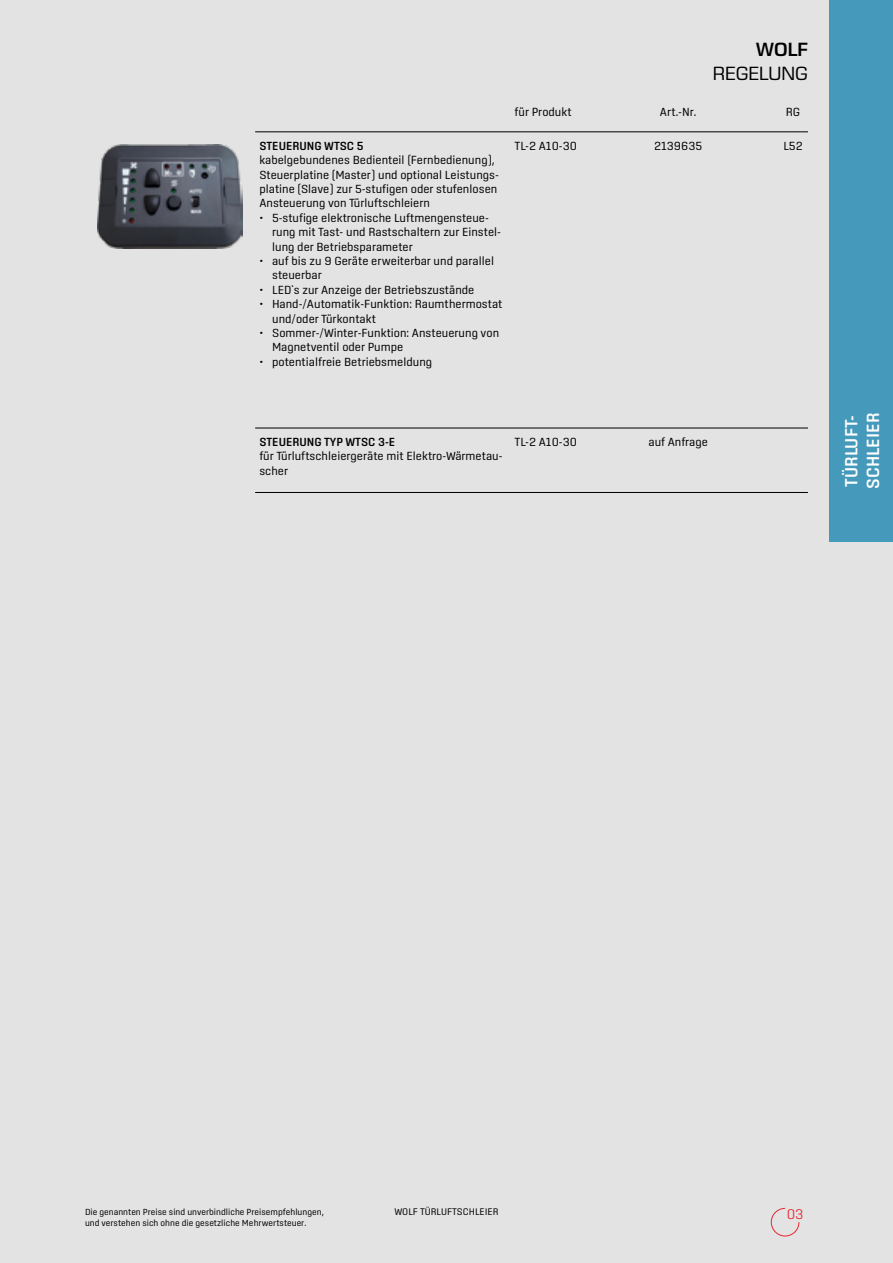
<style>
.page{position:relative;width:893px;height:1263px;background:#e3e3e3}
.page>*{position:absolute;margin:0;border:0;box-sizing:border-box;transform-origin:0 0}
.t1{font:19.5px "Eurostile Next LT Pro";color:#000}
.t2{font:600 19.5px "Eurostile Next LT Pro";color:#000}
.t3{font:500 18px/21.6px "Center";color:#fff}
.t4{font:300 14.25px "Center";color:#e62730}
.t5{font:12px/14.4px "Center";color:#000}
.t6{font:500 12px "Center";color:#000}
.t7{font:9.75px "Center";color:#000}
.t8{font:9px/10.8px "Center";color:#000}
</style>
<div class="page">
<div style="left:829px;top:0;width:64px;height:541px;background:#4599ba"></div>
<hr style="left:255px;top:132px;width:553px;height:1px;background:#000">
<hr style="left:255px;top:428px;width:553px;height:1px;background:#000">
<hr style="left:255px;top:492px;width:553px;height:1px;background:#000">
<svg style="left:770px;top:1208px;width:29px;height:29px"></svg>
<img style="left:98px;top:145px;width:144px;height:103px">
<p class="t6" style="left:259px;top:139px;width:106px">STEUERUNG WTSC 5</p>
<p class="t5" style="left:259px;top:153px;width:241px">kabelgebundenes Bedienteil (Fernbedienung), Steuerplatine (Master) und optional Leistungs&shy;platine (Slave) zur 5-stufigen oder stufenlosen Ansteuerung von Türluftschleiern</p>
<p class="t5" style="left:272px;top:210px;width:230px;text-indent:-13px">• 5-stufige elektronische Luftmengensteue&shy;rung mit Tast- und Rastschaltern zur Einstel&shy;lung der Betriebsparameter</p>
<p class="t5" style="left:272px;top:254px;width:223px;text-indent:-13px">• auf bis zu 9 Geräte erweiterbar und parallel steuerbar</p>
<p class="t5" style="left:259px;top:282px;width:217px">• LED`s zur Anzeige der Betriebszustände</p>
<p class="t5" style="left:272px;top:297px;width:232px;text-indent:-13px">• Hand-/Automatik-Funktion: Raumthermostat und/oder Türkontakt</p>
<p class="t5" style="left:272px;top:326px;width:228px;text-indent:-13px">• Sommer-/Winter-Funktion: Ansteuerung von<br>Magnetventil oder Pumpe</p>
<p class="t5" style="left:259px;top:354px;width:174px">• potentialfreie Betriebsmeldung</p>
<h1 class="t2" style="left:756px;top:39px;width:54px">WOLF</h1>
<h1 class="t1" style="left:713px;top:62px;width:97px">REGELUNG</h1>
<p class="t5" style="left:514px;top:104px;width:59px">für Produkt</p>
<p class="t5" style="left:660px;top:104px;width:38px">Art.-Nr.</p>
<p class="t5" style="left:786px;top:104px;width:16px">RG</p>
<p class="t5" style="left:515px;top:138px;width:64px">TL-2 A10-30</p>
<p class="t5" style="left:654px;top:138px;width:50px">2139635</p>
<p class="t5" style="left:783px;top:138px;width:21px">L52</p>
<p class="t6" style="left:259px;top:435px;width:137px">STEUERUNG TYP WTSC 3-E</p>
<p class="t5" style="left:259px;top:449px;width:245px">für Türluftschleiergeräte mit Elektro-Wärmetau&shy;scher</p>
<p class="t5" style="left:515px;top:434px;width:64px">TL-2 A10-30</p>
<p class="t5" style="left:648px;top:434px;width:61px">auf Anfrage</p>
<h2 class="t3" style="left:840px;top:489px;width:78px;rotate:-90deg">TÜRLUFT-<br>SCHLEIER</h2>
<p class="t8" style="left:85px;top:1206px;width:240px">Die genannten Preise sind unverbindliche Preisempfehlungen, und verstehen sich ohne die gesetzliche Mehrwertsteuer.</p>
<p class="t7" style="left:394px;top:1206px;width:106px">WOLF TÜRLUFTSCHLEIER</p>
<p class="t4" style="left:787px;top:1206px;width:19px">03</p>
</div>
